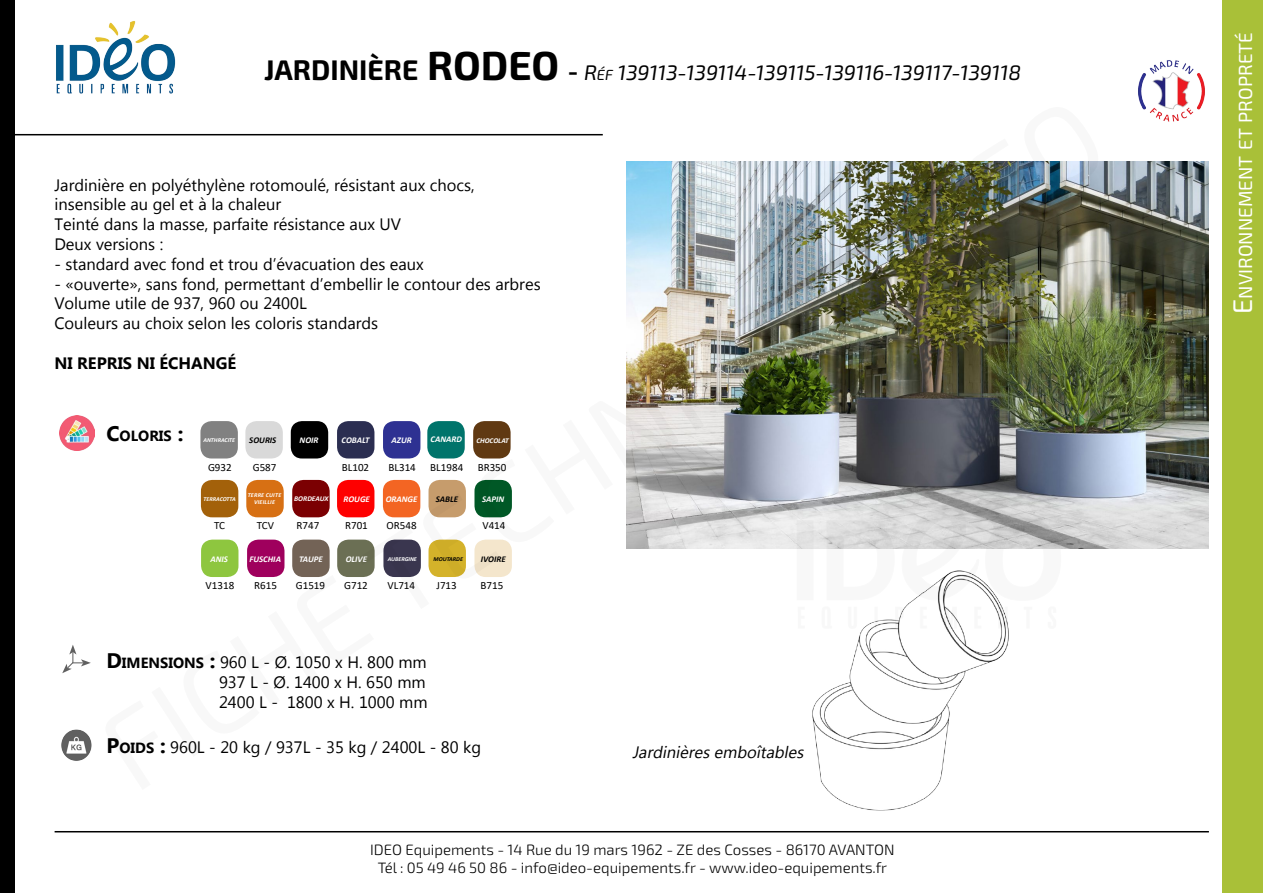
<style>
.page{position:relative;width:1263px;height:893px;background:#fff}
.page>*{position:absolute;margin:0;border:0;box-sizing:border-box;transform-origin:0 0}
.t1{font:italic 21px "Exo 2";color:#000}
.t2{font:18.9px "Exo 2";color:#fff}
.t3{font:16.5px "Microsoft New Tai Lue";color:#000}
.t4{font:italic 16.5px "Microsoft New Tai Lue";color:#000}
.t5{font:700 16.5px "Microsoft New Tai Lue";color:#000}
.t6{font:300 15px/18px "Exo 2";color:#000;text-align:center}
.t7{font:700 14.7px "Microsoft New Tai Lue";color:#000}
.t8{font:11.1px "Calibri";color:#000}
.t9{font:italic 700 8.85px "Calibri";color:#fff}
.t10{font:italic 700 8.85px "Calibri";color:#000}
.t11{font:italic 700 7.35px "Calibri";color:#fff}
.t12{font:italic 700 6px "Calibri";color:#fff}
.t13{font:italic 700 6px/7.2px "Calibri";letter-spacing:.04em;color:#fff;text-align:center}
.t14{font:italic 700 6px "Calibri";color:#000}
.s1{font-weight:700;font-style:normal;font-size:28.35px}
.s2{font-weight:700;font-style:normal;font-size:40.5px}
.s3{font-weight:700;font-style:normal;font-size:25.5px}
.s4{font-size:14.7px}
.s5{font-size:21px}
.s6{font-weight:700;font-size:21px}
.s7{font-weight:700;font-size:14.7px}
.s8{font-size:27px}
</style>
<div class="page">
<div style="left:1223px;top:0;width:40px;height:893px;background:#a9c038"></div>
<img style="left:56px;top:21px;width:120px;height:73px">
<hr style="left:55px;top:831px;width:1154px;height:1px;background:#000">
<div style="left:0;top:0;width:14px;height:893px;background:#000"></div>
<hr style="left:7px;top:134px;width:596px;height:1px;background:#000">
<img style="left:1138px;top:60px;width:67px;height:62px">
<svg style="left:62px;top:645px;width:29px;height:28px"></svg>
<img style="left:59px;top:415px;width:35px;height:35px">
<img style="left:61px;top:729px;width:31px;height:32px">
<div style="left:200px;top:421px;width:38px;height:37px;background:#818181;border-radius:11px"></div>
<div style="left:245px;top:421px;width:38px;height:37px;background:#d9d9d9;border-radius:11px"></div>
<div style="left:291px;top:421px;width:37px;height:37px;background:#000;border-radius:11px"></div>
<div style="left:337px;top:421px;width:37px;height:37px;background:#2b2e51;border-radius:11px"></div>
<div style="left:383px;top:421px;width:37px;height:37px;background:#2e3192;border-radius:11px"></div>
<div style="left:427px;top:421px;width:38px;height:37px;background:#00746b;border-radius:11px"></div>
<div style="left:473px;top:421px;width:38px;height:37px;background:#603912;border-radius:11px"></div>
<div style="left:201px;top:480px;width:37px;height:37px;background:#a3610a;border-radius:11px"></div>
<div style="left:246px;top:480px;width:38px;height:37px;background:#d77014;border-radius:11px"></div>
<div style="left:337px;top:480px;width:37px;height:37px;background:#fe0000;border-radius:11px"></div>
<div style="left:292px;top:480px;width:38px;height:37px;background:#7b0002;border-radius:11px"></div>
<div style="left:383px;top:480px;width:37px;height:37px;background:#f36523;border-radius:11px"></div>
<div style="left:428px;top:480px;width:38px;height:37px;background:#c69c6c;border-radius:11px"></div>
<div style="left:428px;top:540px;width:38px;height:37px;background:#d4b22a;border-radius:11px"></div>
<div style="left:474px;top:480px;width:38px;height:37px;background:#005826;border-radius:11px"></div>
<div style="left:201px;top:540px;width:37px;height:37px;background:#8ec63f;border-radius:11px"></div>
<div style="left:474px;top:540px;width:38px;height:37px;background:#f4e6cc;border-radius:11px"></div>
<div style="left:337px;top:540px;width:38px;height:37px;background:#6b6f54;border-radius:11px"></div>
<div style="left:247px;top:540px;width:37px;height:37px;background:#9f005d;border-radius:11px"></div>
<div style="left:383px;top:540px;width:38px;height:37px;background:#3a364f;border-radius:11px"></div>
<div style="left:292px;top:540px;width:38px;height:37px;background:#736356;border-radius:11px"></div>
<img style="left:626px;top:162px;width:583px;height:386px">
<img style="left:812px;top:673px;width:153px;height:138px">
<img style="left:761px;top:441px;width:332px;height:232px">
<p class="t1" style="left:264px;top:60px;width:759px"><span class="s1">JARDINIÈRE</span> <span class="s2">RODEO</span> <span class="s3">-</span> R<span class="s4">éf</span> 139113-139114-139115-139116-139117-139118</p>
<p class="t3" style="left:54px;top:175px;width:422px">Jardinière en polyéthylène rotomoulé, résistant aux chocs,</p>
<p class="t3" style="left:54px;top:195px;width:228px">insensible au gel et à la chaleur</p>
<p class="t3" style="left:54px;top:215px;width:348px">Teinté dans la masse, parfaite résistance aux UV</p>
<p class="t3" style="left:54px;top:235px;width:110px">Deux versions :</p>
<p class="t3" style="left:54px;top:254px;width:371px">- standard avec fond et trou d’évacuation des eaux</p>
<p class="t3" style="left:54px;top:274px;width:488px">- «ouverte», sans fond, permettant d’embellir le contour des arbres</p>
<p class="t3" style="left:54px;top:294px;width:254px">Volume utile de 937, 960 ou 2400L</p>
<p class="t3" style="left:54px;top:314px;width:325px">Couleurs au choix selon les coloris standards</p>
<p class="t5" style="left:54px;top:353px;width:183px">NI REPRIS NI ÉCHANGÉ</p>
<p class="t7" style="left:106px;top:428px;width:78px"><span class="s5">C</span>OLORIS <span class="s5">:</span></p>
<p class="t12" style="left:203px;top:436px;width:33px">ANTHRACITE</p>
<p class="t10" style="left:249px;top:434px;width:29px">SOURIS</p>
<p class="t9" style="left:300px;top:434px;width:20px">NOIR</p>
<p class="t9" style="left:341px;top:434px;width:29px">COBALT</p>
<p class="t9" style="left:391px;top:434px;width:22px">AZUR</p>
<p class="t9" style="left:430px;top:433px;width:33px">CANARD</p>
<p class="t11" style="left:476px;top:435px;width:34px">CHOCOLAT</p>
<p class="t8" style="left:208px;top:459px;width:25px">G932</p>
<p class="t8" style="left:253px;top:459px;width:25px">G587</p>
<p class="t8" style="left:342px;top:459px;width:29px">BL102</p>
<p class="t8" style="left:388px;top:459px;width:29px">BL314</p>
<p class="t8" style="left:430px;top:459px;width:35px">BL1984</p>
<p class="t8" style="left:478px;top:459px;width:30px">BR350</p>
<p class="t12" style="left:203px;top:495px;width:34px">TERRACOTTA</p>
<p class="t13" style="left:248px;top:491px;width:35px">TERRE CUITE<br>VIEILLIE</p>
<p class="t11" style="left:294px;top:494px;width:36px">BORDEAUX</p>
<p class="t9" style="left:343px;top:493px;width:28px">ROUGE</p>
<p class="t9" style="left:386px;top:493px;width:33px">ORANGE</p>
<p class="t10" style="left:436px;top:493px;width:24px">SABLE</p>
<p class="t9" style="left:482px;top:493px;width:24px">SAPIN</p>
<p class="t8" style="left:214px;top:517px;width:13px">TC</p>
<p class="t8" style="left:257px;top:517px;width:19px">TCV</p>
<p class="t8" style="left:296px;top:517px;width:24px">R747</p>
<p class="t8" style="left:345px;top:517px;width:24px">R701</p>
<p class="t8" style="left:387px;top:517px;width:32px">OR548</p>
<p class="t8" style="left:482px;top:517px;width:25px">V414</p>
<p class="t9" style="left:210px;top:552px;width:19px">ANIS</p>
<p class="t9" style="left:249px;top:552px;width:33px">FUSCHIA</p>
<p class="t9" style="left:346px;top:552px;width:23px">OLIVE</p>
<p class="t9" style="left:299px;top:552px;width:25px">TAUPE</p>
<p class="t12" style="left:388px;top:554px;width:31px">AUBERGINE</p>
<p class="t14" style="left:433px;top:554px;width:31px">MOUTARDE</p>
<p class="t10" style="left:481px;top:552px;width:26px">IVOIRE</p>
<p class="t8" style="left:206px;top:577px;width:30px">V1318</p>
<p class="t8" style="left:254px;top:577px;width:24px">R615</p>
<p class="t8" style="left:296px;top:577px;width:31px">G1519</p>
<p class="t8" style="left:344px;top:577px;width:25px">G712</p>
<p class="t8" style="left:387px;top:577px;width:29px">VL714</p>
<p class="t8" style="left:480px;top:577px;width:24px">B715</p>
<p class="t8" style="left:436px;top:577px;width:22px">J713</p>
<p class="t3" style="left:106px;top:653px;width:322px"><span class="s6">D</span><span class="s7">IMENSIONS</span> <span class="s6">:</span> 960 L - Ø. 1050 x H. 800 mm</p>
<p class="t3" style="left:219px;top:672px;width:208px">937 L - Ø. 1400 x H. 650 mm</p>
<p class="t3" style="left:219px;top:692px;width:210px">2400 L - 1800 x H. 1000 mm</p>
<p class="t3" style="left:106px;top:737px;width:376px"><span class="s6">P</span><span class="s7">OIDS</span> <span class="s6">:</span> 960L - 20 kg / 937L - 35 kg / 2400L - 80 kg</p>
<p class="t4" style="left:632px;top:743px;width:176px">Jardinièresemboîtables</p>
<p class="t6" style="left:370px;top:841px;width:526px">IDEO Equipements - 14 Rue du 19 mars 1962 - ZE des Cosses - 86170 AVANTON<br>Tél : 05 49 46 50 86 - info@ideo-equipements.fr - www.ideo-equipements.fr</p>
<p class="t2" style="left:1234px;top:314px;width:283px;rotate:-90deg"><span class="s8">E</span>nvironnement et propreté</p>
</div>
